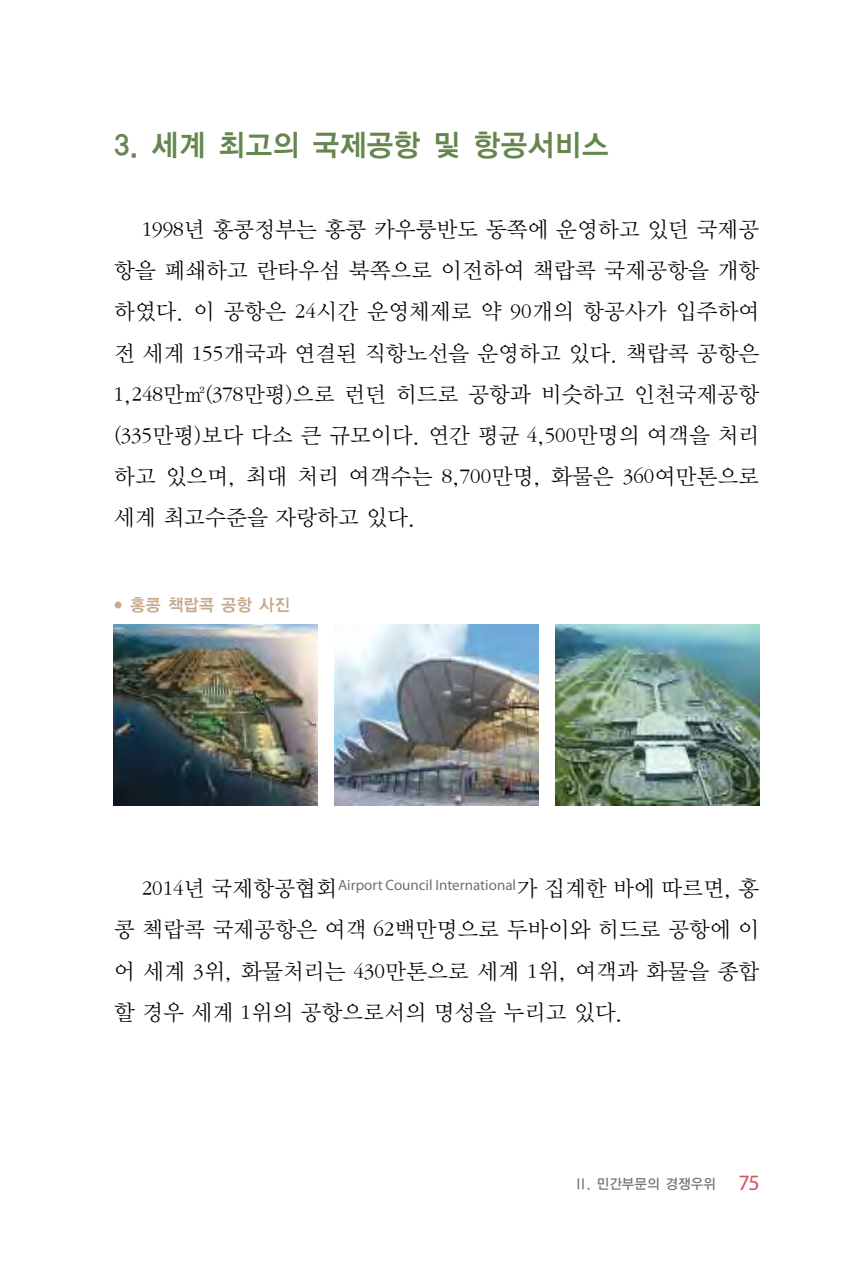
<style>
.page{position:relative;width:862px;height:1270px;background:#fff}
.page>*{position:absolute;margin:0;border:0;box-sizing:border-box;transform-origin:0 0}
.t1{font:30px "YDIYGO140 KSCPC EUC H";letter-spacing:-.05em;color:#65864e;scale:.95 1}
.t2{font:22px/41.2px "YDIY Mj O120 KSCPC EUC H";letter-spacing:-.05em;color:#000;text-align:justify}
.t3{font:17px "YDIYGO140 KSCPC EUC H";letter-spacing:-.05em;color:#c5a98b;scale:.95 1}
.t4{font:15px "Myriad Pro";color:#727171}
.t5{font:14px "YDIYGO130 KSCPC EUC H";letter-spacing:-.055em;color:#727171;scale:.95 1}
.s1{font-family:"Sand Sm"}
.s2{font-size:10px}
.s3{font-family:"Sand Sm";font-size:22px;color:#000}
.s4{font-family:"YDIY Mj O120 KSCPC EUC H";font-size:22px;color:#000}
.s5{font-family:"Myriad Pro";font-size:22px;color:#d35261}
</style>
<div class="page">
<img style="left:113px;top:624px;width:204px;height:182px">
<img style="left:334px;top:624px;width:205px;height:182px">
<img style="left:556px;top:624px;width:204px;height:182px">
<h1 class="t1" style="left:113px;top:127px;width:524px">3. 세계 최고의 국제공항 및 항공서비스</h1>
<p class="t2" style="left:113px;top:210px;width:648px;text-indent:28px"><span class="s1">1998</span>년 홍콩정부는 홍콩 카우룽반도 동쪽에 운영하고 있던 국제공 항을 폐쇄하고 란타우섬 북쪽으로 이전하여 책랍콕 국제공항을 개항 하였다. 이 공항은 <span class="s1">24</span>시간 운영체제로 약 <span class="s1">90</span>개의 항공사가 입주하여 전 세계 <span class="s1">155</span>개국과 연결된 직항노선을 운영하고 있다. 책랍콕 공항은 <span class="s1">1</span>,<span class="s1">248</span>만㎡(<span class="s1">378</span>만평)으로 런던 히드로 공항과 비슷하고 인천국제공항 (<span class="s1">335</span>만평)보다 다소 큰 규모이다. 연간 평균 <span class="s1">4</span>,<span class="s1">500</span>만명의 여객을 처리 하고 있으며, 최대 처리 여객수는 <span class="s1">8</span>,<span class="s1">700</span>만명, 화물은 <span class="s1">360</span>여만톤으로 세계 최고수준을 자랑하고 있다.</p>
<p class="t3" style="left:113px;top:595px;width:188px"><span class="s2">●</span> 홍콩 책랍콕 공항 사진</p>
<p class="t4" style="left:142px;top:876px;width:619px"><span class="s3">2014</span><span class="s4">년 국제항공협회</span>Airport Council International<span class="s4">가 집계한 바에 따르면, 홍</span></p>
<p class="t2" style="left:113px;top:910px;width:648px">콩 첵랍콕 국제공항은 여객 <span class="s1">62</span>백만명으로 두바이와 히드로 공항에 이 어 세계 <span class="s1">3</span>위, 화물처리는 <span class="s1">430</span>만톤으로 세계 <span class="s1">1</span>위, 여객과 화물을 종합 할 경우 세계 <span class="s1">1</span>위의 공항으로서의 명성을 누리고 있다.</p>
<p class="t5" style="left:574px;top:1176px;width:197px">Ⅱ. 민간부문의 경쟁우위 <span class="s5">75</span></p>
</div>
